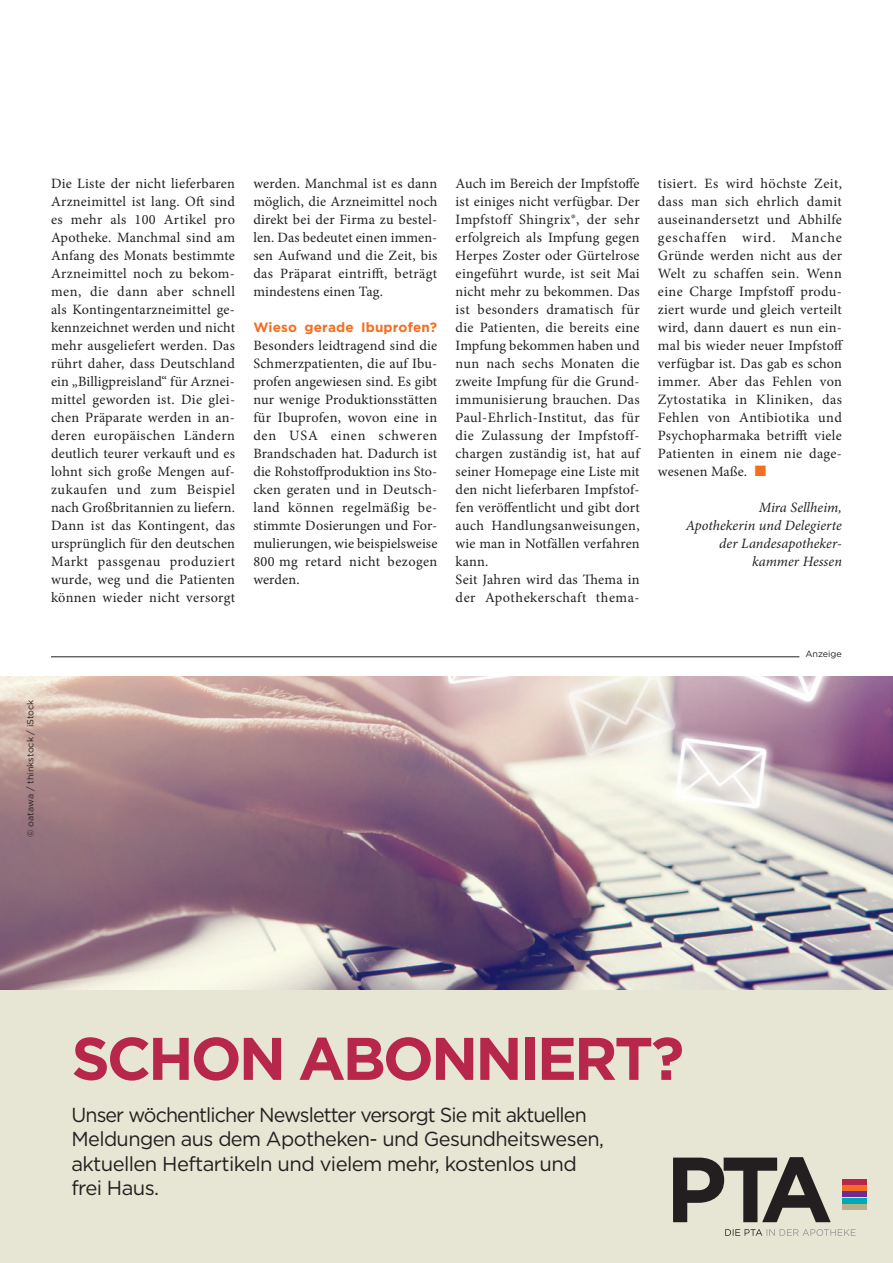
<style>
.page{position:relative;width:893px;height:1263px;background:#fff}
.page>*{position:absolute;margin:0;border:0;box-sizing:border-box;transform-origin:0 0}
.t1{font:700 60px "Gotham";letter-spacing:-.05em;color:#b6274b}
.t2{font:20.25px/24.3px "Gotham";letter-spacing:-.03em;color:#231f20}
.t3{font:14.25px/18px "Minion Pro";letter-spacing:.015em;color:#231f20;text-align:justify}
.t4{font:italic 14.25px/18px "Minion Pro";letter-spacing:.005em;color:#231f20;text-align:right}
.t5{font:700 13.5px "Gotham";letter-spacing:.01em;color:#f36e21}
.t6{font:9px "Gotham";color:#231f20}
.s1{color:#f36e21}
</style>
<div class="page">
<div style="left:0;top:676px;width:893px;height:587px;background:#e7e5d4"></div>
<img style="left:0;top:676px;width:893px;height:313px">
<div style="left:842px;top:1179px;width:24px;height:5px;background:#b6274b"></div>
<div style="left:842px;top:1185px;width:24px;height:6px;background:#f36e21"></div>
<div style="left:842px;top:1192px;width:24px;height:5px;background:#6e2c91"></div>
<div style="left:842px;top:1198px;width:24px;height:6px;background:#00aab5"></div>
<div style="left:842px;top:1205px;width:24px;height:5px;background:#b7b08b"></div>
<svg style="left:725px;top:1229px;width:131px;height:7px"></svg>
<svg style="left:673px;top:1157px;width:158px;height:65px"></svg>
<hr style="left:51px;top:656px;width:748px;height:1px;background:#231f20">
<p class="t3" style="left:51px;top:175px;width:186px">Die Liste der nicht lieferbaren Arzneimittel ist lang. Oft sind es mehr als 100 Artikel pro Apotheke. Manchmal sind am Anfang des Monats bestimmte Arzneimittel noch zu bekom&shy;men, die dann aber schnell als Kontingentarzneimittel ge&shy;kennzeichnet werden und nicht mehr ausgeliefert werden. Das rührt daher, dass Deutschland ein „Billigpreisland“ für Arznei&shy;mittel geworden ist. Die glei&shy;chen Präparate werden in an&shy;deren europäischen Ländern deutlich teurer verkauft und es lohnt sich große Mengen auf&shy;zukaufen und zum Beispiel nach Großbritannien zu liefern.<br>Dann ist das Kontingent, das ursprünglich für den deutschen Markt passgenau produziert wurde, weg und die Patienten können wieder nicht versorgt</p>
<p class="t3" style="left:253px;top:175px;width:186px">werden. Manchmal ist es dann möglich, die Arzneimittel noch direkt bei der Firma zu bestel&shy;len. Das bedeutet einen immen&shy;sen Aufwand und die Zeit, bis das Präparat eintrifft, beträgt mindestens einen Tag.</p>
<p class="t5" style="left:253px;top:318px;width:185px">Wieso gerade Ibuprofen?</p>
<p class="t3" style="left:253px;top:337px;width:186px">Besonders leidtragend sind die Schmerzpatienten, die auf Ibu&shy;profen angewiesen sind. Es gibt nur wenige Produktionsstätten für Ibuprofen, wovon eine in den USA einen schweren Brandschaden hat. Dadurch ist die Rohstoffproduktion ins Sto&shy;cken geraten und in Deutsch&shy;land können regelmäßig be&shy;stimmte Dosierungen und For&shy;mulierungen, wie beispielsweise 800 mg retard nicht bezogen werden.</p>
<p class="t6" style="left:24px;top:837px;width:139px;rotate:-90deg">© oatawa / thinkstock / iStock</p>
<p class="t3" style="left:456px;top:175px;width:186px;text-align:left">Auch im Bereich der Impfstoffe ist einiges nicht verfügbar. Der<br>Impfstoff Shingrix®, der sehr erfolgreich als Impfung gegen<br>Herpes Zoster oder Gürtelrose eingeführt wurde, ist seit Mai nicht mehr zu bekommen. Das ist besonders dramatisch für die Patienten, die bereits eine<br>Impfung bekommen haben und nun nach sechs Monaten die zweite Impfung für die Grund&shy;immunisierung brauchen. Das<br>Paul-Ehrlich-Institut, das für die Zulassung der Impfstoff&shy;chargen zuständig ist, hat auf seiner Homepage eine Liste mit den nicht lieferbaren Impfstof&shy;fen veröffentlicht und gibt dort auch Handlungsanweisungen, wie man in Notfällen verfahren kann.<br>Seit Jahren wird das Thema in der Apothekerschaft thema-</p>
<p class="t3" style="left:658px;top:175px;width:187px">tisiert. Es wird höchste Zeit, dass man sich ehrlich damit auseinandersetzt und Abhilfe geschaffen wird. Manche Gründe werden nicht aus der Welt zu schaffen sein. Wenn eine Charge Impfstoff produ&shy;ziert wurde und gleich verteilt wird, dann dauert es nun ein&shy;mal bis wieder neuer Impfstoff verfügbar ist. Das gab es schon immer. Aber das Fehlen von Zytostatika in Kliniken, das Fehlen von Antibiotika und Psychopharmaka betrifft viele Patienten in einem nie dage&shy;wesenen Maße. <span class="s1">■</span></p>
<p class="t4" style="left:686px;top:499px;width:158px">Mira Sellheim,<br>Apothekerin und Delegierte der Landesapotheker&shy;kammer Hessen</p>
<p class="t6" style="left:805px;top:648px;width:38px">Anzeige</p>
<h1 class="t1" style="left:71px;top:1019px;width:614px">SCHON ABONNIERT?</h1>
<h2 class="t2" style="left:71px;top:1102px;width:534px">Unser wöchentlicher Newsletter versorgt Sie mit aktuellen Meldungen aus dem Apotheken- und Gesundheitswesen, aktuellen Heftartikeln und vielem mehr, kostenlos und frei Haus.</h2>
</div>
